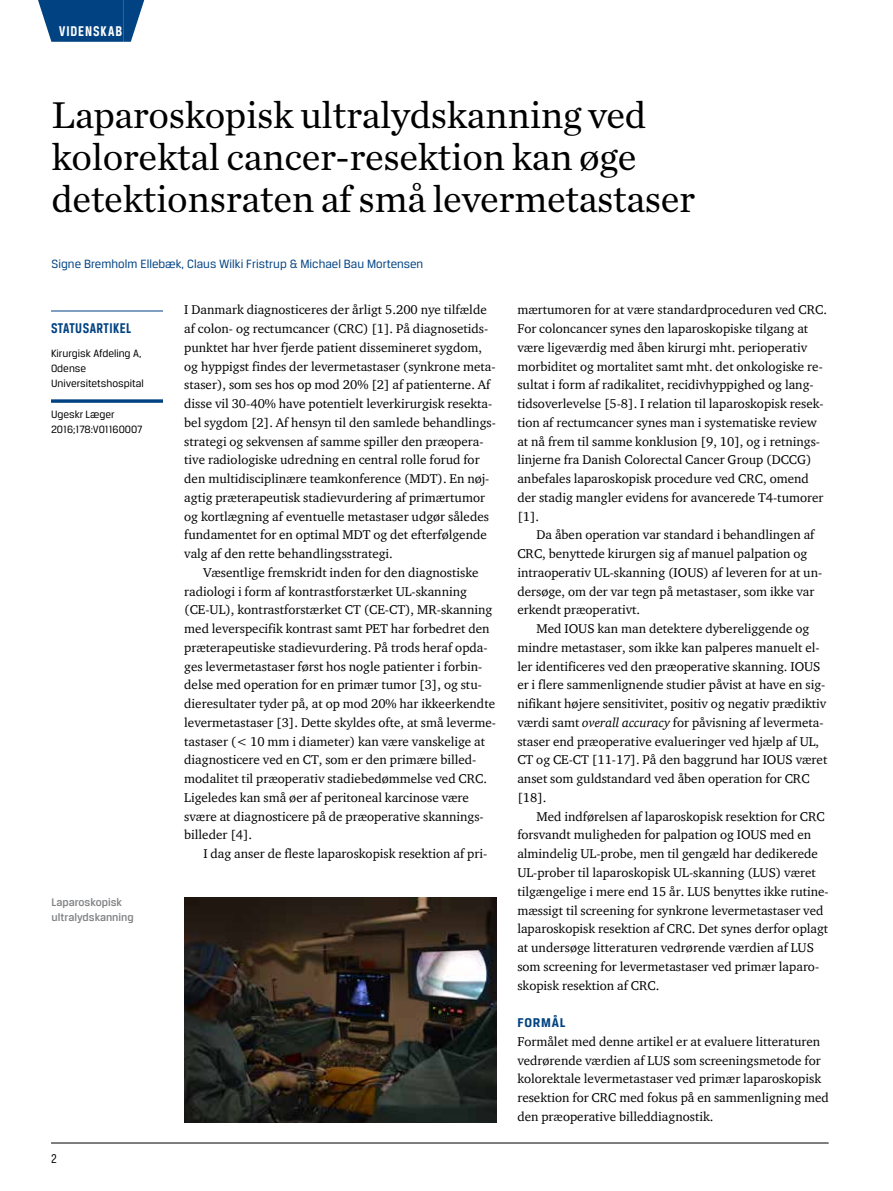
<style>
.page{position:relative;width:893px;height:1191px;background:#fff}
.page>*{position:absolute;margin:0;border:0;box-sizing:border-box;transform-origin:0 0}
.t1{font:39px/42px "Chronicle Text G1";letter-spacing:-.01em;color:#000}
.t2{font:700 15px "Breuer Condensed";letter-spacing:.03em;color:#004282}
.t3{font:700 15px "Breuer Condensed";letter-spacing:.065em;color:#fff}
.t4{font:700 13.5px "Breuer Text";letter-spacing:.055em;color:#004282}
.t5{font:13.5px "Breuer Condensed";color:#000}
.t6{font:13.05px/18.8px "ITC Charter Com";color:#000}
.t7{font:12.75px "Breuer Text";color:#004282}
.t8{font:500 11.7px/14.2px "Breuer Text";color:#808285}
.t9{font:11.25px/15px "Breuer Text";color:#000}
.s1{font-style:italic}
</style>
<div class="page">
<hr style="left:51px;top:1142px;width:778px;height:1px;background:#000">
<div style="left:59px;top:0;width:64px;height:42px;background:#004282"></div>
<svg style="left:38px;top:0;width:21px;height:42px"></svg>
<svg style="left:123px;top:0;width:21px;height:42px"></svg>
<hr style="left:51px;top:311px;width:112px;height:1px;background:#004282">
<svg style="left:51px;top:399px;width:112px;height:4px"></svg>
<img style="left:184px;top:897px;width:312px;height:226px">
<p class="t3" style="left:59px;top:23px;width:65px">VIDENSKAB</p>
<h1 class="t1" style="left:52px;top:92px;width:645px">Laparoskopisk ultralydskanning ved kolorektal cancer-resektion kan øge detektionsraten af små levermetastaser</h1>
<p class="t7" style="left:52px;top:257px;width:373px">Signe Bremholm Ellebæk, Claus Wilki Fristrup &amp; Michael Bau Mortensen</p>
<p class="t6" style="left:184px;top:300px;width:313px">I Danmark diagnosticeres der årligt 5.200 nye tilfælde af colon- og rectumcancer (CRC) [1]. På diagnosetids&shy;punktet har hver fjerde patient dissemineret sygdom, og hyppigst findes der levermetastaser (synkrone meta&shy;staser), som ses hos op mod 20% [2] af patienterne. Af disse vil 30-40% have potentielt leverkirurgisk resekta&shy;bel sygdom [2]. Af hensyn til den samlede behandlings&shy;strategi og sekvensen af samme spiller den præopera&shy;tive radiologiske udredning en central rolle forud for den multidisciplinære teamkonference (MDT). En nøj&shy;agtig præterapeutisk stadievurdering af primærtumor og kortlægning af eventuelle metastaser udgør således fundamentet for en optimal MDT og det efterfølgende valg af den rette behandlingsstrategi.</p>
<p class="t6" style="left:184px;top:563px;width:313px;text-indent:19px">Væsentlige fremskridt inden for den diagnostiske radiologi i form af kontrastforstærket UL-skanning (CE-UL), kontrastforstærket CT (CE-CT), MR-skanning med leverspecifik kontrast samt PET har forbedret den præterapeutiske stadievurdering. På trods heraf opda&shy;ges levermetastaser først hos nogle patienter i forbin&shy;delse med operation for en primær tumor [3], og stu&shy;dieresultater tyder på, at op mod 20% har ikkeerkendte levermetastaser [3]. Dette skyldes ofte, at små leverme&shy;tastaser (&lt; 10 mm i diameter) kan være vanskelige at diagnosticere ved en CT, som er den primære billed&shy;modalitet til præoperativ stadiebedømmelse ved CRC.<br>Ligeledes kan små øer af peritoneal karcinose være svære at diagnosticere på de præoperative skannings&shy;billeder [4].</p>
<p class="t6" style="left:203px;top:844px;width:285px">I dag anser de fleste laparoskopisk resektion af pri-</p>
<p class="t2" style="left:51px;top:319px;width:82px">STATUSARTIKEL</p>
<p class="t9" style="left:51px;top:345px;width:94px">Kirurgisk Afdeling A,<br>Odense<br>Universitetshospital</p>
<p class="t9" style="left:51px;top:406px;width:93px">Ugeskr Læger<br>2016;178:V01160007</p>
<p class="t8" style="left:52px;top:895px;width:84px">Laparoskopisk ultralydskanning</p>
<p class="t5" style="left:51px;top:1150px;width:7px">2</p>
<p class="t6" style="left:517px;top:300px;width:311px">mærtumoren for at være standardproceduren ved CRC.<br>For coloncancer synes den laparoskopiske tilgang at være ligeværdig med åben kirurgi mht. perioperativ morbiditet og mortalitet samt mht. det onkologiske re&shy;sultat i form af radikalitet, recidivhyppighed og lang&shy;tidsoverlevelse [5-8]. I relation til laparoskopisk resek&shy;tion af rectumcancer synes man i systematiske review at nå frem til samme konklusion [9, 10], og i retnings&shy;linjerne fra Danish Colorectal Cancer Group (DCCG) anbefales laparoskopisk procedure ved CRC, omend der stadig mangler evidens for avancerede T4-tumorer [1].</p>
<p class="t6" style="left:517px;top:525px;width:306px;text-indent:19px">Da åben operation var standard i behandlingen af CRC, benyttede kirurgen sig af manuel palpation og intraoperativ UL-skanning (IOUS) af leveren for at un&shy;dersøge, om der var tegn på metastaser, som ikke var erkendt præoperativt.</p>
<p class="t6" style="left:517px;top:619px;width:311px;text-indent:19px">Med IOUS kan man detektere dybereliggende og mindre metastaser, som ikke kan palperes manuelt el&shy;ler identificeres ved den præoperative skanning. IOUS er i flere sammenlignende studier påvist at have en sig&shy;nifikant højere sensitivitet, positiv og negativ prædiktiv værdi samt <span class="s1">overall accuracy</span> for påvisning af levermeta&shy;staser end præoperative evalueringer ved hjælp af UL, CT og CE-CT [11-17]. På den baggrund har IOUS været anset som guldstandard ved åben operation for CRC [18].</p>
<p class="t6" style="left:517px;top:806px;width:313px;text-indent:19px">Med indførelsen af laparoskopisk resektion for CRC forsvandt muligheden for palpation og IOUS med en almindelig UL-probe, men til gengæld har dedikerede UL-prober til laparoskopisk UL-skanning (LUS) været tilgængelige i mere end 15 år. LUS benyttes ikke rutine&shy;mæssigt til screening for synkrone levermetastaser ved laparoskopisk resektion af CRC. Det synes derfor oplagt at undersøge litteraturen vedrørende værdien af LUS som screening for levermetastaser ved primær laparo&shy;skopisk resektion af CRC.</p>
<p class="t4" style="left:517px;top:1015px;width:50px">FORMÅL</p>
<p class="t6" style="left:517px;top:1031px;width:313px">Formålet med denne artikel er at evaluere litteraturen vedrørende værdien af LUS som screeningsmetode for kolorektale levermetastaser ved primær laparoskopisk resektion for CRC med fokus på en sammenligning med den præoperative billeddiagnostik.</p>
</div>
